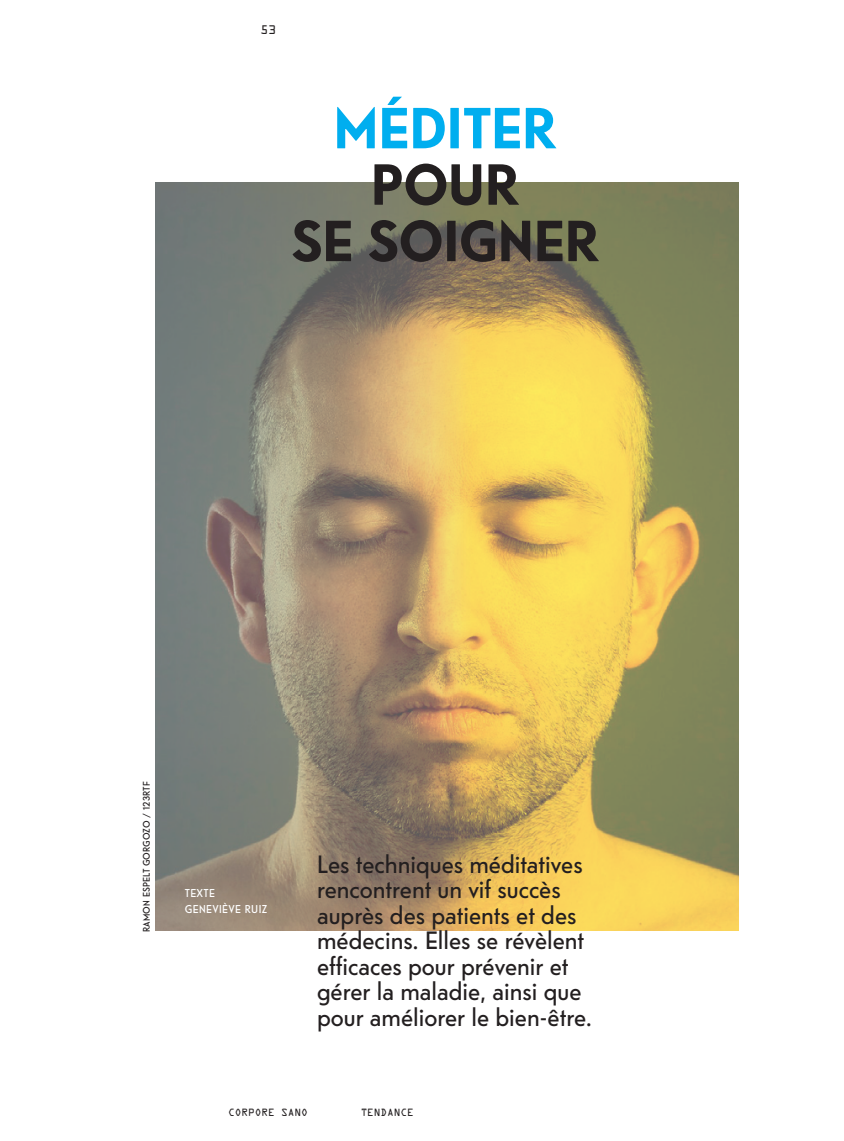
<style>
.page{position:relative;width:844px;height:1141px;background:#fff}
.page>*{position:absolute;margin:0;border:0;box-sizing:border-box;transform-origin:0 0}
.t1{font:700 57.75px/56.4px "Telefon";letter-spacing:.01em;color:#231f20;text-align:center}
.t2{font:700 57.75px "Telefon";letter-spacing:.01em;color:#00aeef}
.t3{font:25.03px/25.6px "Telefon";color:#231f20}
.t4{font:11.38px/16.1px "Telefon";letter-spacing:.035em;color:#fff}
.t5{font:11.2px "OCRA Std";color:#231f20}
.t6{font:9.62px "Telefon";letter-spacing:.02em;color:#231f20}
.t7{font:9.45px "OCRA Std";letter-spacing:-.02em;color:#231f20}
</style>
<div class="page">
<img style="left:156px;top:183px;width:582px;height:748px">
<p class="t5" style="left:260px;top:24px;width:18px">53</p>
<h1 class="t2" style="left:334px;top:91px;width:224px">MÉDITER</h1>
<h1 class="t1" style="left:291px;top:156px;width:309px">POUR<br>SE SOIGNER</h1>
<p class="t6" style="left:140px;top:932px;width:152px;rotate:-90deg">RAMON ESPELT GORGOZO / 123RTF</p>
<p class="t4" style="left:185px;top:884px;width:84px">TEXTE<br>GENEVIÈVE RUIZ</p>
<p class="t3" style="left:317px;top:851px;width:276px">Les techniques méditatives rencontrent un vif succès auprès des patients et des médecins. Elles se révèlent efficaces pour prévenir et gérer la maladie, ainsi que pour améliorer le bien-être.</p>
<p class="t7" style="left:228px;top:1108px;width:81px">CORPORE SANO</p>
<p class="t7" style="left:360px;top:1108px;width:55px">TENDANCE</p>
</div>
